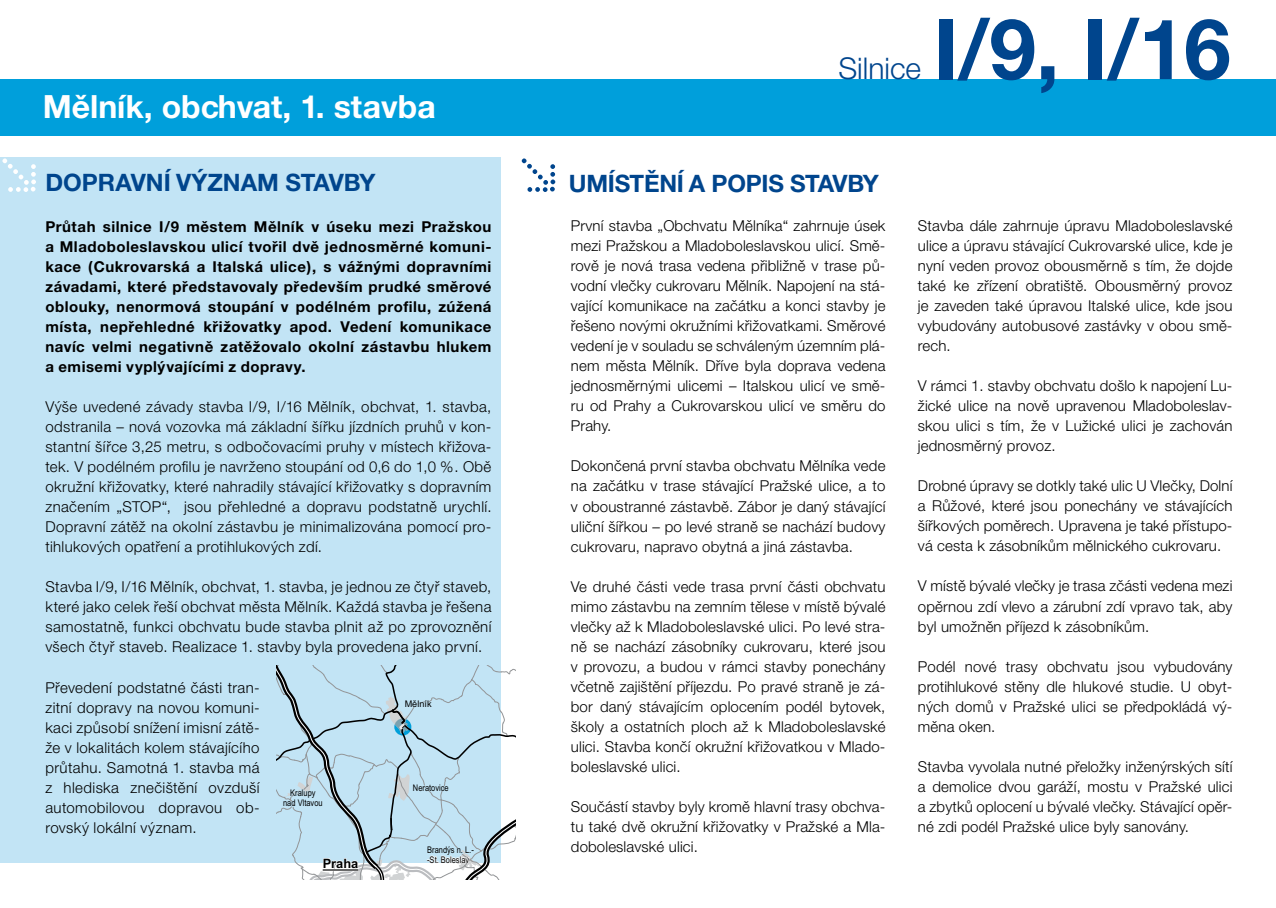
<style>
.page{position:relative;width:1276px;height:908px;background:#fff}
.page>*{position:absolute;margin:0;border:0;box-sizing:border-box;transform-origin:0 0}
.t1{font:700 84px "Helvetica Neue CE";color:#00458d}
.t2{font:700 32px "Helvetica Neue CE";color:#fff}
.t3{font:300 30px "Helvetica Neue CE";color:#00458d}
.t4{font:700 24px "Helvetica Neue CE";letter-spacing:-.01em;color:#00458d}
.t5{font:300 15px/20px "Helvetica Neue CE";letter-spacing:.01em;color:#000;text-align:justify}
.t6{font:700 15px/20px "Helvetica Neue CE";letter-spacing:.035em;color:#000;text-align:justify}
.t7{font:700 12.8px "Arial";color:#000}
.t8{font:9.2px/10.4px "Arial Narrow";color:#000;text-align:center}
.t9{font:9.2px "Arial";color:#000}
</style>
<div class="page">
<div style="left:0;top:79px;width:1276px;height:57px;background:#009fdb"></div>
<div style="left:0;top:157px;width:500px;height:705px;background:#c2e4f5"></div>
<svg style="left:522px;top:158px;width:33px;height:34px"></svg>
<svg style="left:2px;top:158px;width:34px;height:34px"></svg>
<svg style="left:277px;top:665px;width:239px;height:214px"></svg>
<h2 class="t2" style="left:43px;top:87px;width:394px">Mělník, obchvat, 1. stavba</h2>
<h3 class="t4" style="left:45px;top:167px;width:332px">DOPRAVNÍ VÝZNAM STAVBY</h3>
<p class="t6" style="left:45px;top:217px;width:447px">Průtah silnice I/9 městem Mělník v úseku mezi Pražskou a Mladoboleslavskou ulicí tvořil dvě jednosměrné komuni&shy;kace (Cukrovarská a Italská ulice), s vážnými dopravními závadami, které představovaly především prudké směrové oblouky, nenormová stoupání v podélném profilu, zúžená místa, nepřehledné křižovatky apod. Vedení komunikace navíc velmi negativně zatěžovalo okolní zástavbu hlukem a emisemi vyplývajícími z dopravy.</p>
<p class="t5" style="left:45px;top:396px;width:448px">Výše uvedené závady stavba I/9, I/16 Mělník, obchvat, 1. stavba, odstranila – nová vozovka má základní šířku jízdních pruhů v kon&shy;stantní šířce 3,25 metru, s odbočovacími pruhy v místech křižova&shy;tek. V podélném profilu je navrženo stoupání od 0,6 do 1,0 %. Obě okružní křižovatky, které nahradily stávající křižovatky s dopravním značením „STOP“, jsou přehledné a dopravu podstatně urychlí.<br>Dopravní zátěž na okolní zástavbu je minimalizována pomocí pro&shy;tihlukových opatření a protihlukových zdí.</p>
<p class="t5" style="left:45px;top:576px;width:448px">Stavba I/9, I/16 Mělník, obchvat, 1. stavba, je jednou ze čtyř staveb, které jako celek řeší obchvat města Mělník. Každá stavba je řešena samostatně, funkci obchvatu bude stavba plnit až po zprovoznění všech čtyř staveb. Realizace 1. stavby byla provedena jako první.</p>
<p class="t5" style="left:45px;top:676px;width:216px">Převedení podstatné části tran&shy;zitní dopravy na novou komuni&shy;kaci způsobí snížení imisní zátě&shy;že v lokalitách kolem stávajícího průtahu. Samotná 1. stavba má z hlediska znečištění ovzduší automobilovou dopravou ob&shy;rovský lokální význam.</p>
<p class="t7" style="left:323px;top:854px;width:37px">Praha</p>
<p class="t9" style="left:405px;top:697px;width:28px">Mělník</p>
<p class="t8" style="left:413px;top:781px;width:37px">Neratovice</p>
<p class="t8" style="left:283px;top:786px;width:41px">Kralupy nad Vltavou</p>
<p class="t8" style="left:427px;top:844px;width:48px;line-height:9.4px;text-align:left">Brandýs n. L.- -St. Boleslav</p>
<h3 class="t3" style="left:838px;top:50px;width:84px">Silnice</h3>
<h1 class="t1" style="left:933px;top:-3px;width:299px">I/9, I/16</h1>
<h3 class="t4" style="left:569px;top:168px;width:312px">UMÍSTĚNÍ A POPIS STAVBY</h3>
<p class="t5" style="left:571px;top:216px;width:316px">První stavba „Obchvatu Mělníka“ zahrnuje úsek mezi Pražskou a Mladoboleslavskou ulicí. Smě&shy;rově je nová trasa vedena přibližně v trase pů&shy;vodní vlečky cukrovaru Mělník. Napojení na stá&shy;vající komunikace na začátku a konci stavby je řešeno novými okružními křižovatkami. Směrové vedení je v souladu se schváleným územním plá&shy;nem města Mělník. Dříve byla doprava vedena jednosměrnými ulicemi – Italskou ulicí ve smě&shy;ru od Prahy a Cukrovarskou ulicí ve směru do Prahy.</p>
<p class="t5" style="left:571px;top:456px;width:316px">Dokončená první stavba obchvatu Mělníka vede na začátku v trase stávající Pražské ulice, a to v oboustranné zástavbě. Zábor je daný stávající uliční šířkou – po levé straně se nachází budovy cukrovaru, napravo obytná a jiná zástavba.</p>
<p class="t5" style="left:571px;top:576px;width:316px">Ve druhé části vede trasa první části obchvatu mimo zástavbu na zemním tělese v místě bývalé vlečky až k Mladoboleslavské ulici. Po levé stra&shy;ně se nachází zásobníky cukrovaru, které jsou v provozu, a budou v rámci stavby ponechány včetně zajištění příjezdu. Po pravé straně je zá&shy;bor daný stávajícím oplocením podél bytovek, školy a ostatních ploch až k Mladoboleslavské ulici. Stavba končí okružní křižovatkou v Mlado&shy;boleslavské ulici.</p>
<p class="t5" style="left:571px;top:796px;width:316px">Součástí stavby byly kromě hlavní trasy obchva&shy;tu také dvě okružní křižovatky v Pražské a Mla&shy;doboleslavské ulici.</p>
<p class="t5" style="left:918px;top:216px;width:316px">Stavba dále zahrnuje úpravu Mladoboleslavské ulice a úpravu stávající Cukrovarské ulice, kde je nyní veden provoz obousměrně s tím, že dojde také ke zřízení obratiště. Obousměrný provoz je zaveden také úpravou Italské ulice, kde jsou vybudovány autobusové zastávky v obou smě&shy;rech.</p>
<p class="t5" style="left:918px;top:376px;width:316px">V rámci 1. stavby obchvatu došlo k napojení Lu&shy;žické ulice na nově upravenou Mladoboleslav&shy;skou ulici s tím, že v Lužické ulici je zachován jednosměrný provoz.</p>
<p class="t5" style="left:918px;top:476px;width:316px">Drobné úpravy se dotkly také ulic U Vlečky, Dolní a Růžové, které jsou ponechány ve stávajících šířkových poměrech. Upravena je také přístupo&shy;vá cesta k zásobníkům mělnického cukrovaru.</p>
<p class="t5" style="left:918px;top:576px;width:316px">V místě bývalé vlečky je trasa zčásti vedena mezi opěrnou zdí vlevo a zárubní zdí vpravo tak, aby byl umožněn příjezd k zásobníkům.</p>
<p class="t5" style="left:918px;top:656px;width:316px">Podél nové trasy obchvatu jsou vybudovány protihlukové stěny dle hlukové studie. U obyt&shy;ných domů v Pražské ulici se předpokládá vý&shy;měna oken.</p>
<p class="t5" style="left:918px;top:755px;width:316px">Stavba vyvolala nutné přeložky inženýrských sítí a demolice dvou garáží, mostu v Pražské ulici a zbytků oplocení u bývalé vlečky. Stávající opěr&shy;né zdi podél Pražské ulice byly sanovány.</p>
</div>
